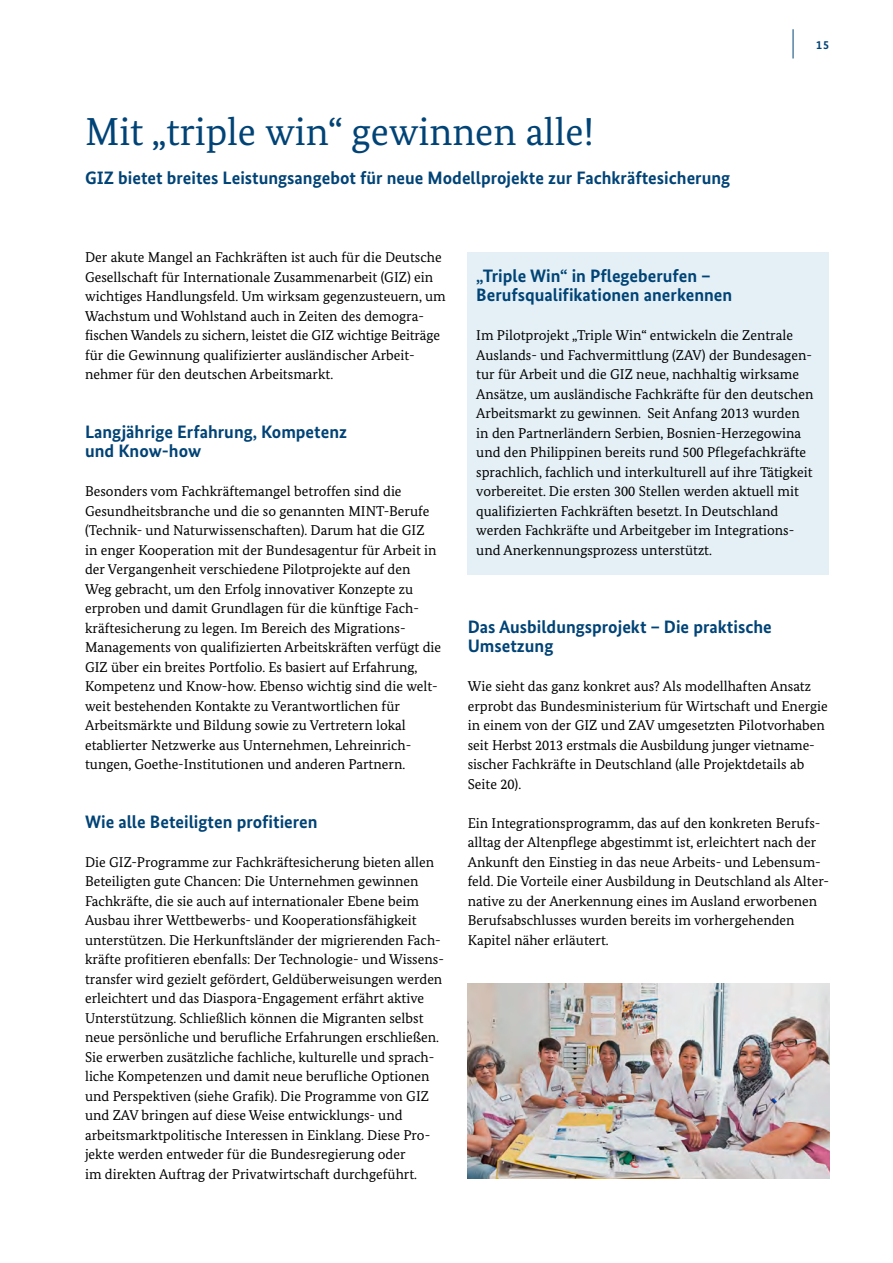
<style>
.page{position:relative;width:893px;height:1263px;background:#fff}
.page>*{position:absolute;margin:0;border:0;box-sizing:border-box;transform-origin:0 0}
.t1{font:39px "Bundes Serif";color:#004376}
.t2{font:700 18px/19.5px "Bundes Sans";color:#004376}
.t3{font:14.25px/19.5px "Bundes Serif";color:#000}
.t4{font:700 12px "Bundes Sans";color:#004376}
</style>
<div class="page">
<hr style="left:793px;top:29px;width:1px;height:30px;background:#004376">
<div style="left:468px;top:252px;width:361px;height:322px;background:#e4f0f6"></div>
<img style="left:468px;top:984px;width:361px;height:195px">
<h2 class="t1" style="left:85px;top:108px;width:510px">Mit „triple win“ gewinnen alle!</h2>
<h3 class="t2" style="left:85px;top:168px;width:647px">GIZ bietet breites Leistungsangebot für neue Modellprojekte zur Fachkräftesicherung</h3>
<p class="t4" style="left:816px;top:37px;width:15px">15</p>
<p class="t3" style="left:85px;top:248px;width:362px">Der akute Mangel an Fachkräften ist auch für die Deutsche Gesellschaft für Internationale Zusammenarbeit (GIZ) ein wichtiges Handlungsfeld. Um wirksam gegenzusteuern, um Wachstum und Wohlstand auch in Zeiten des demogra&shy;fischen Wandels zu sichern, leistet die GIZ wichtige Beiträge für die Gewinnung qualifizierter ausländischer Arbeit&shy;nehmer für den deutschen Arbeitsmarkt.</p>
<h3 class="t2" style="left:85px;top:422px;width:264px">Langjährige Erfahrung, Kompetenz und Know-how</h3>
<p class="t3" style="left:85px;top:482px;width:358px">Besonders vom Fachkräftemangel betroffen sind die Gesundheitsbranche und die so genannten MINT-Berufe (Technik- und Naturwissenschaften). Darum hat die GIZ<br>in enger Kooperation mit der Bundesagentur für Arbeit in der Vergangenheit verschiedene Pilotprojekte auf den<br>Weg gebracht, um den Erfolg innovativer Konzepte zu erproben und damit Grundlagen für die künftige Fach&shy;kräftesicherung zu legen. Im Bereich des Migrations-Managements von qualifizierten Arbeitskräften verfügt die GIZ über ein breites Portfolio. Es basiert auf Erfahrung, Kompetenz und Know-how. Ebenso wichtig sind die welt&shy;weit bestehenden Kontakte zu Verantwortlichen für Arbeitsmärkte und Bildung sowie zu Vertretern lokal etablierter Netzwerke aus Unternehmen, Lehreinrich&shy;tungen, Goethe-Institutionen und anderen Partnern.</p>
<h3 class="t2" style="left:85px;top:812px;width:234px">Wie alle Beteiligten profitieren</h3>
<p class="t3" style="left:85px;top:852px;width:359px">Die GIZ-Programme zur Fachkräftesicherung bieten allen Beteiligten gute Chancen: Die Unternehmen gewinnen Fachkräfte, die sie auch auf internationaler Ebene beim Ausbau ihrer Wettbewerbs- und Kooperationsfähigkeit unterstützen. Die Herkunftsländer der migrierenden Fach&shy;kräfte profitieren ebenfalls: Der Technologie- und Wissens&shy;transfer wird gezielt gefördert, Geldüberweisungen werden erleichtert und das Diaspora-Engagement erfährt aktive Unterstützung. Schließlich können die Migranten selbst neue persönliche und berufliche Erfahrungen erschließen.<br>Sie erwerben zusätzliche fachliche, kulturelle und sprach&shy;liche Kompetenzen und damit neue berufliche Optionen und Perspektiven (siehe Grafik). Die Programme von GIZ und ZAV bringen auf diese Weise entwicklungs- und arbeitsmarktpolitische Interessen in Einklang. Diese Pro&shy;jekte werden entweder für die Bundesregierung oder<br>im direkten Auftrag der Privatwirtschaft durchgeführt.</p>
<h3 class="t2" style="left:476px;top:266px;width:258px">„Triple Win“ in Pflegeberufen –<br>Berufsqualifikationen anerkennen</h3>
<p class="t3" style="left:476px;top:326px;width:339px">Im Pilotprojekt „Triple Win“ entwickeln die Zentrale Auslands- und Fachvermittlung (ZAV) der Bundesagen&shy;tur für Arbeit und die GIZ neue, nachhaltig wirksame Ansätze, um ausländische Fachkräfte für den deutschen Arbeitsmarkt zu gewinnen. Seit Anfang 2013 wurden in den Partnerländern Serbien, Bosnien-Herzegowina und den Philippinen bereits rund 500 Pflegefachkräfte sprachlich, fachlich und interkulturell auf ihre Tätigkeit vorbereitet. Die ersten 300 Stellen werden aktuell mit qualifizierten Fachkräften besetzt. In Deutschland werden Fachkräfte und Arbeitgeber im Integrations&shy;und Anerkennungsprozess unterstützt.</p>
<h3 class="t2" style="left:468px;top:617px;width:306px">Das Ausbildungsprojekt – Die praktische<br>Umsetzung</h3>
<p class="t3" style="left:468px;top:677px;width:362px">Wie sieht das ganz konkret aus? Als modellhaften Ansatz erprobt das Bundesministerium für Wirtschaft und Energie in einem von der GIZ und ZAV umgesetzten Pilotvorhaben seit Herbst 2013 erstmals die Ausbildung junger vietname&shy;sischer Fachkräfte in Deutschland (alle Projektdetails ab Seite 20).</p>
<p class="t3" style="left:468px;top:813px;width:363px">Ein Integrationsprogramm, das auf den konkreten Berufs&shy;alltag der Altenpflege abgestimmt ist, erleichtert nach der Ankunft den Einstieg in das neue Arbeits- und Lebensum&shy;feld. Die Vorteile einer Ausbildung in Deutschland als Alter&shy;native zu der Anerkennung eines im Ausland erworbenen Berufsabschlusses wurden bereits im vorhergehenden Kapitel näher erläutert.</p>
</div>
